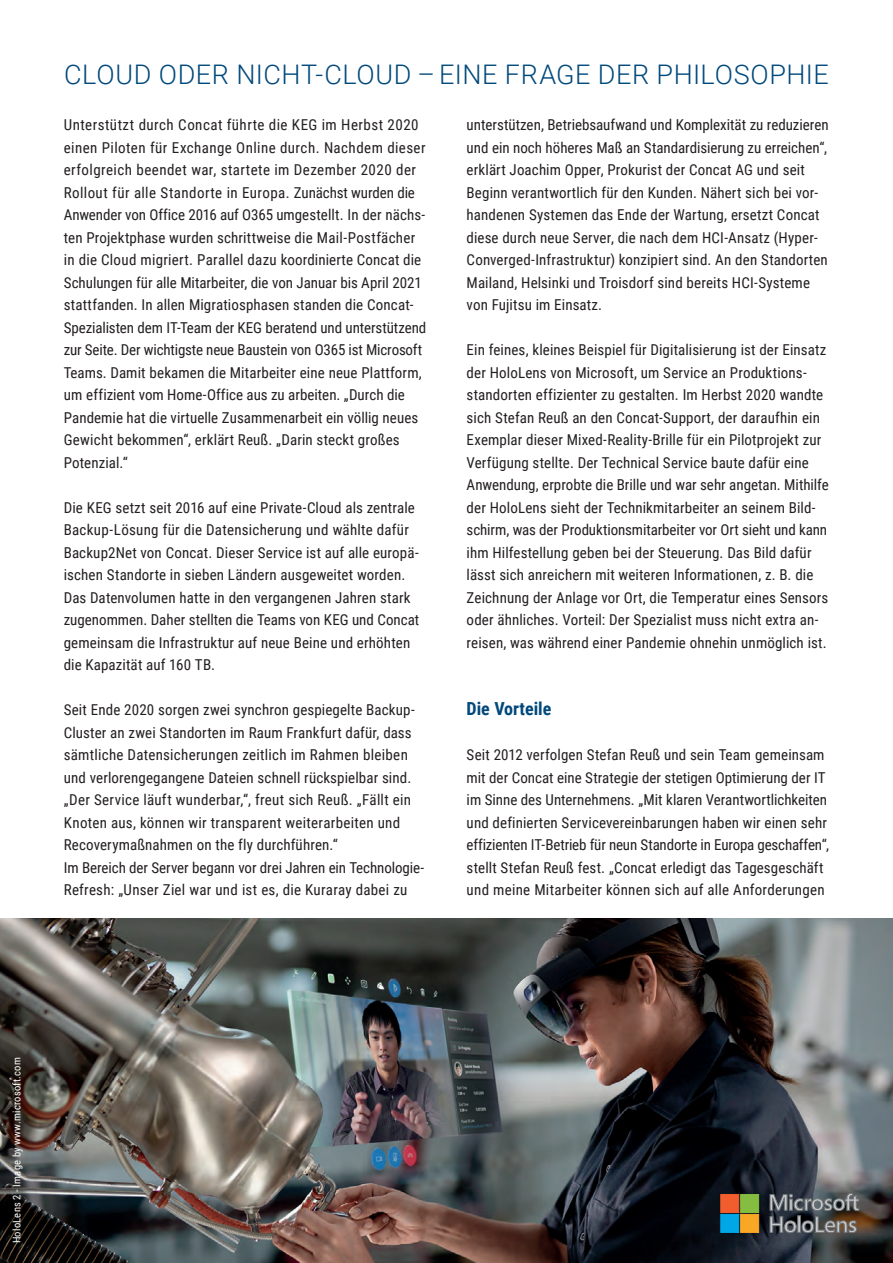
<style>
.page{position:relative;width:893px;height:1263px;background:#fff}
.page>*{position:absolute;margin:0;border:0;box-sizing:border-box;transform-origin:0 0}
.t1{font:300 27px "Roboto";letter-spacing:.02em;color:#00497b}
.t2{font:700 18px "Roboto Condensed";color:#00497b}
.t3{font:15px/22.5px "Roboto Condensed";letter-spacing:.01em;color:#231f20}
.t4{font:10.5px "Roboto Condensed";letter-spacing:.02em;color:#fff}
</style>
<div class="page">
<img style="left:0;top:918px;width:893px;height:345px">
<svg style="left:721px;top:1194px;width:38px;height:38px"></svg>
<svg style="left:770px;top:1193px;width:89px;height:40px;background:#606263"></svg>
<h1 class="t1" style="left:64px;top:56px;width:766px">CLOUD ODER NICHT-CLOUD – EINE FRAGE DER PHILOSOPHIE</h1>
<p class="t3" style="left:64px;top:113px;width:364px">Unterstützt durch Concat führte die KEG im Herbst 2020 einen Piloten für Exchange Online durch. Nachdem dieser erfolgreich beendet war, startete im Dezember 2020 der Rollout für alle Standorte in Europa. Zunächst wurden die Anwender von Office 2016 auf O365 umgestellt. In der nächs&shy;ten Projektphase wurden schrittweise die Mail-Postfächer in die Cloud migriert. Parallel dazu koordinierte Concat die Schulungen für alle Mitarbeiter, die von Januar bis April 2021 stattfanden. In allen Migratiosphasen standen die Concat-Spezialisten dem IT-Team der KEG beratend und unterstützend zur Seite. Der wichtigste neue Baustein von O365 ist Microsoft Teams. Damit bekamen die Mitarbeiter eine neue Plattform, um effizient vom Home-Office aus zu arbeiten. „Durch die Pandemie hat die virtuelle Zusammenarbeit ein völlig neues Gewicht bekommen“, erklärt Reuß. „Darin steckt großes Potenzial.“</p>
<p class="t3" style="left:64px;top:495px;width:357px">Die KEG setzt seit 2016 auf eine Private-Cloud als zentrale Backup-Lösung für die Datensicherung und wählte dafür Backup2Net von Concat. Dieser Service ist auf alle europä&shy;ischen Standorte in sieben Ländern ausgeweitet worden.<br>Das Datenvolumen hatte in den vergangenen Jahren stark zugenommen. Daher stellten die Teams von KEG und Concat gemeinsam die Infrastruktur auf neue Beine und erhöhten die Kapazität auf 160 TB.</p>
<p class="t3" style="left:64px;top:698px;width:362px">Seit Ende 2020 sorgen zwei synchron gespiegelte Backup-Cluster an zwei Standorten im Raum Frankfurt dafür, dass sämtliche Datensicherungen zeitlich im Rahmen bleiben und verlorengegangene Dateien schnell rückspielbar sind. „Der Service läuft wunderbar,“, freut sich Reuß. „Fällt ein Knoten aus, können wir transparent weiterarbeiten und Recoverymaßnahmen on the fly durchführen.“<br>Im Bereich der Server begann vor drei Jahren ein Technologie-Refresh: „Unser Ziel war und ist es, die Kuraray dabei zu</p>
<p class="t3" style="left:467px;top:113px;width:364px">unterstützen, Betriebsaufwand und Komplexität zu reduzieren und ein noch höheres Maß an Standardisierung zu erreichen“, erklärt Joachim Opper, Prokurist der Concat AG und seit Beginn verantwortlich für den Kunden. Nähert sich bei vor&shy;handenen Systemen das Ende der Wartung, ersetzt Concat diese durch neue Server, die nach dem HCI-Ansatz (Hyper-Converged-Infrastruktur) konzipiert sind. An den Standorten Mailand, Helsinki und Troisdorf sind bereits HCI-Systeme von Fujitsu im Einsatz.</p>
<p class="t3" style="left:467px;top:338px;width:364px">Ein feines, kleines Beispiel für Digitalisierung ist der Einsatz der HoloLens von Microsoft, um Service an Produktions&shy;standorten effizienter zu gestalten. Im Herbst 2020 wandte sich Stefan Reuß an den Concat-Support, der daraufhin ein Exemplar dieser Mixed-Reality-Brille für ein Pilotprojekt zur Verfügung stellte. Der Technical Service baute dafür eine Anwendung, erprobte die Brille und war sehr angetan. Mithilfe der HoloLens sieht der Technikmitarbeiter an seinem Bild&shy;schirm, was der Produktionsmitarbeiter vor Ort sieht und kann ihm Hilfestellung geben bei der Steuerung. Das Bild dafür lässt sich anreichern mit weiteren Informationen, z. B. die Zeichnung der Anlage vor Ort, die Temperatur eines Sensors oder ähnliches. Vorteil: Der Spezialist muss nicht extra an&shy;reisen, was während einer Pandemie ohnehin unmöglich ist.</p>
<p class="t2" style="left:467px;top:696px;width:86px">Die Vorteile</p>
<p class="t3" style="left:467px;top:743px;width:364px">Seit 2012 verfolgen Stefan Reuß und sein Team gemeinsam mit der Concat eine Strategie der stetigen Optimierung der IT im Sinne des Unternehmens. „Mit klaren Verantwortlichkeiten und definierten Servicevereinbarungen haben wir einen sehr effizienten IT-Betrieb für neun Standorte in Europa geschaffen“, stellt Stefan Reuß fest. „Concat erledigt das Tagesgeschäft und meine Mitarbeiter können sich auf alle Anforderungen</p>
<p class="t4" style="left:10px;top:1243px;width:187px;rotate:-90deg">HoloLens 2 - Image by www.microsoft.com</p>
</div>
